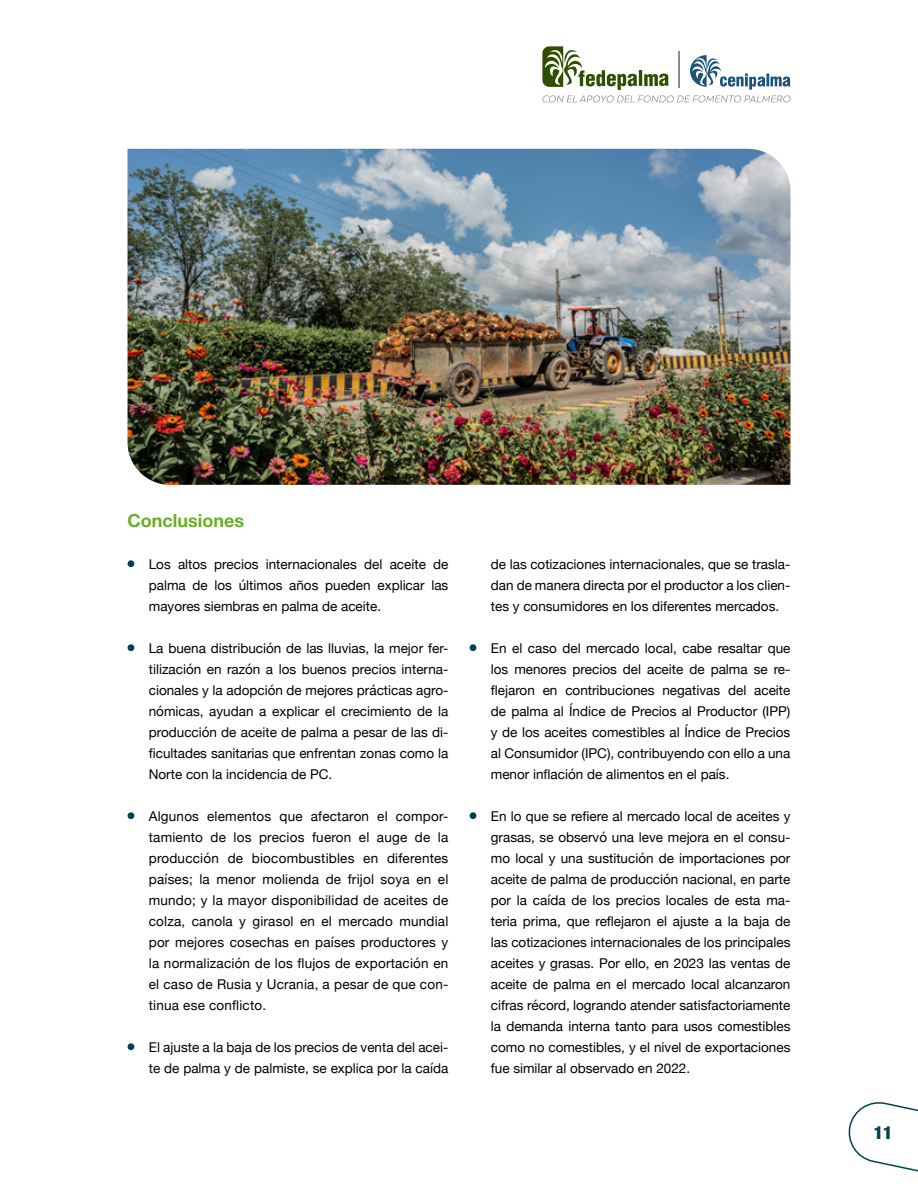
<style>
.page{position:relative;width:918px;height:1188px;background:#fff}
.page>*{position:absolute;margin:0;border:0;box-sizing:border-box;transform-origin:0 0}
.t1{font:700 18px "Helvetica Neue";color:#6bad24}
.t2{font:900 condensed 18px "Helvetica Neue";color:#00424f}
.t3{font:13.5px/21px "Helvetica Neue";color:#000;text-align:justify}
</style>
<div class="page">
<div style="left:128px;top:560px;width:6px;height:7px;background:#00424f;border-radius:50%"></div>
<div style="left:128px;top:644px;width:6px;height:7px;background:#00424f;border-radius:50%"></div>
<div style="left:128px;top:812px;width:6px;height:7px;background:#00424f;border-radius:50%"></div>
<div style="left:128px;top:1043px;width:6px;height:7px;background:#00424f;border-radius:50%"></div>
<div style="left:470px;top:644px;width:6px;height:7px;background:#00424f;border-radius:50%"></div>
<div style="left:470px;top:812px;width:6px;height:7px;background:#00424f;border-radius:50%"></div>
<img style="left:128px;top:149px;width:662px;height:336px">
<svg style="left:848px;top:1102px;width:70px;height:70px"></svg>
<svg style="left:542px;top:46px;width:249px;height:56px"></svg>
<h1 class="t1" style="left:128px;top:506px;width:118px">Conclusiones</h1>
<p class="t3" style="left:149px;top:554px;width:301px">Los altos precios internacionales del aceite de palma de los últimos años pueden explicar las mayores siembras en palma de aceite.</p>
<p class="t3" style="left:149px;top:638px;width:301px">La buena distribución de las lluvias, la mejor fer&shy;tilización en razón a los buenos precios interna&shy;cionales y la adopción de mejores prácticas agro&shy;nómicas, ayudan a explicar el crecimiento de la producción de aceite de palma a pesar de las di&shy;ficultades sanitarias que enfrentan zonas como la Norte con la incidencia de PC.</p>
<p class="t3" style="left:149px;top:806px;width:301px">Algunos elementos que afectaron el compor&shy;tamiento de los precios fueron el auge de la producción de biocombustibles en diferentes países; la menor molienda de frijol soya en el mundo; y la mayor disponibilidad de aceites de colza, canola y girasol en el mercado mundial por mejores cosechas en países productores y la normalización de los flujos de exportación en el caso de Rusia y Ucrania, a pesar de que con&shy;tinua ese conflicto.</p>
<p class="t3" style="left:149px;top:1037px;width:301px">El ajuste a la baja de los precios de venta del acei&shy;te de palma y de palmiste, se explica por la caída</p>
<p class="t3" style="left:491px;top:554px;width:301px">de las cotizaciones internacionales, que se trasla&shy;dan de manera directa por el productor a los clien&shy;tes y consumidores en los diferentes mercados.</p>
<p class="t3" style="left:491px;top:638px;width:301px">En el caso del mercado local, cabe resaltar que los menores precios del aceite de palma se re&shy;flejaron en contribuciones negativas del aceite de palma al Índice de Precios al Productor (IPP) y de los aceites comestibles al Índice de Precios al Consumidor (IPC), contribuyendo con ello a una menor inflación de alimentos en el país.</p>
<p class="t3" style="left:491px;top:806px;width:301px">En lo que se refiere al mercado local de aceites y grasas, se observó una leve mejora en el consu&shy;mo local y una sustitución de importaciones por aceite de palma de producción nacional, en parte por la caída de los precios locales de esta ma&shy;teria prima, que reflejaron el ajuste a la baja de las cotizaciones internacionales de los principales aceites y grasas. Por ello, en 2023 las ventas de aceite de palma en el mercado local alcanzaron cifras récord, logrando atender satisfactoriamente la demanda interna tanto para usos comestibles como no comestibles, y el nivel de exportaciones fue similar al observado en 2022.</p>
<h1 class="t2" style="left:874px;top:1118px;width:20px">11</h1>
</div>
